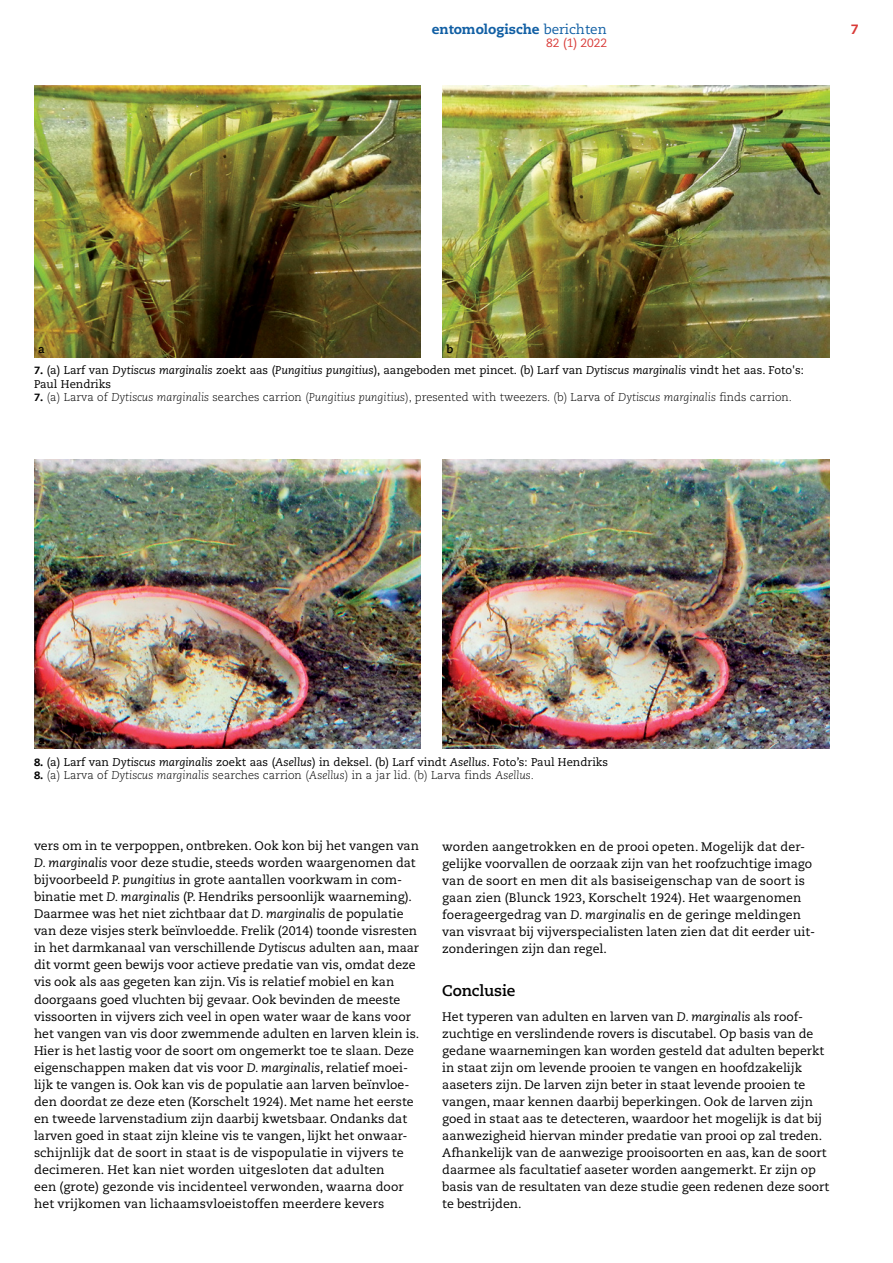
<style>
.page{position:relative;width:893px;height:1263px;background:#fff}
.page>*{position:absolute;margin:0;border:0;box-sizing:border-box;transform-origin:0 0}
.t1{font:700 15.3px "Caecilia LT Std";letter-spacing:-.005em;color:#000}
.t2{font:800 13.5px "Caecilia LT Std";color:#115fa4}
.t3{font:800 13.5px "Caecilia LT Std";color:#d93a37}
.t4{font:12.3px/17px "Caecilia LT Std";color:#000}
.t5{font:12px "Caecilia LT Std";color:#d93a37}
.t6{font:11.25px/13.5px "Caecilia LT Std";color:#000}
.t7{font:300 11.25px "Caecilia LT Std";color:#000}
.t8{font:700 11.25px "Caecilia LT Std";color:#000}
.s1{font-weight:400}
.s2{font-weight:800;font-size:10.5px}
.s3{font-style:italic}
</style>
<div class="page">
<img style="left:34px;top:85px;width:387px;height:272px">
<img style="left:442px;top:459px;width:387px;height:289px">
<img style="left:34px;top:459px;width:387px;height:289px">
<img style="left:442px;top:85px;width:387px;height:272px">
<p class="t2" style="left:432px;top:21px;width:177px">entomologische <span class="s1">berichten</span></p>
<p class="t3" style="left:851px;top:21px;width:9px">7</p>
<p class="t5" style="left:546px;top:36px;width:62px">82 (1) 2022</p>
<p class="t8" style="left:38px;top:342px;width:8px">a</p>
<p class="t8" style="left:446px;top:342px;width:8px">b</p>
<p class="t6" style="left:34px;top:364px;width:771px"><span class="s2">7.</span> (a) Larf van <span class="s3">Dytiscus marginalis</span> zoekt aas (<span class="s3">Pungitius pungitius</span>), aangeboden met pincet. (b) Larf van <span class="s3">Dytiscus marginalis</span> vindt het aas. Foto's:<br>Paul Hendriks</p>
<p class="t7" style="left:34px;top:391px;width:759px"><span class="s2">7.</span> (a) Larva of <span class="s3">Dytiscus marginalis</span> searches carrion (<span class="s3">Pungitius pungitius</span>), presented with tweezers. (b) Larva of <span class="s3">Dytiscus marginalis</span> finds carrion.</p>
<p class="t8" style="left:38px;top:734px;width:8px">a</p>
<p class="t8" style="left:446px;top:734px;width:8px">b</p>
<p class="t6" style="left:34px;top:755px;width:576px"><span class="s2">8.</span> (a) Larf van <span class="s3">Dytiscus marginalis</span> zoekt aas (<span class="s3">Asellus</span>) in deksel. (b) Larf vindt <span class="s3">Asellus</span>. Foto’s: Paul Hendriks</p>
<p class="t7" style="left:34px;top:769px;width:501px"><span class="s2">8.</span> (a) Larva of <span class="s3">Dytiscus marginalis</span> searches carrion (<span class="s3">Asellus</span>) in a jar lid. (b) Larva finds <span class="s3">Asellus</span>.</p>
<p class="t4" style="left:34px;top:838px;width:387px">vers om in te verpoppen, ontbreken. Ook kon bij het vangen van <span class="s3">D. marginalis</span> voor deze studie, steeds worden waargenomen dat bijvoorbeeld <span class="s3">P. pungitius</span> in grote aantallen voorkwam in com&shy;binatie met <span class="s3">D. marginalis</span> (P. Hendriks persoonlijk waarneming).<br>Daarmee was het niet zichtbaar dat <span class="s3">D. marginalis</span> de populatie van deze visjes sterk beïnvloedde. Frelik (2014) toonde visresten in het darmkanaal van verschillende <span class="s3">Dytiscus</span> adulten aan, maar dit vormt geen bewijs voor actieve predatie van vis, omdat deze vis ook als aas gegeten kan zijn. Vis is relatief mobiel en kan doorgaans goed vluchten bij gevaar. Ook bevinden de meeste vissoorten in vijvers zich veel in open water waar de kans voor het vangen van vis door zwemmende adulten en larven klein is.<br>Hier is het lastig voor de soort om ongemerkt toe te slaan. Deze eigenschappen maken dat vis voor <span class="s3">D. marginalis</span>, relatief moei&shy;lijk te vangen is. Ook kan vis de populatie aan larven beïnvloe&shy;den doordat ze deze eten (Korschelt 1924). Met name het eerste en tweede larvenstadium zijn daarbij kwetsbaar. Ondanks dat larven goed in staat zijn kleine vis te vangen, lijkt het onwaar&shy;schijnlijk dat de soort in staat is de vispopulatie in vijvers te decimeren. Het kan niet worden uitgesloten dat adulten<br>een (grote) gezonde vis incidenteel verwonden, waarna door het vrijkomen van lichaamsvloeistoffen meerdere kevers</p>
<p class="t4" style="left:442px;top:838px;width:375px">worden aangetrokken en de prooi opeten. Mogelijk dat der&shy;gelijke voorvallen de oorzaak zijn van het roofzuchtige imago van de soort en men dit als basiseigenschap van de soort is gaan zien (Blunck 1923, Korschelt 1924). Het waargenomen foerageergedrag van <span class="s3">D. marginalis</span> en de geringe meldingen van visvraat bij vijverspecialisten laten zien dat dit eerder uit&shy;zonderingen zijn dan regel.</p>
<p class="t1" style="left:442px;top:982px;width:75px">Conclusie</p>
<p class="t4" style="left:442px;top:1008px;width:388px">Het typeren van adulten en larven van <span class="s3">D. marginalis</span> als roof&shy;zuchtige en verslindende rovers is discutabel. Op basis van de gedane waarnemingen kan worden gesteld dat adulten beperkt in staat zijn om levende prooien te vangen en hoofdzakelijk aaseters zijn. De larven zijn beter in staat levende prooien te vangen, maar kennen daarbij beperkingen. Ook de larven zijn goed in staat aas te detecteren, waardoor het mogelijk is dat bij aanwezigheid hiervan minder predatie van prooi op zal treden.<br>Afhankelijk van de aanwezige prooisoorten en aas, kan de soort daarmee als facultatief aaseter worden aangemerkt. Er zijn op basis van de resultaten van deze studie geen redenen deze soort te bestrijden.</p>
</div>
